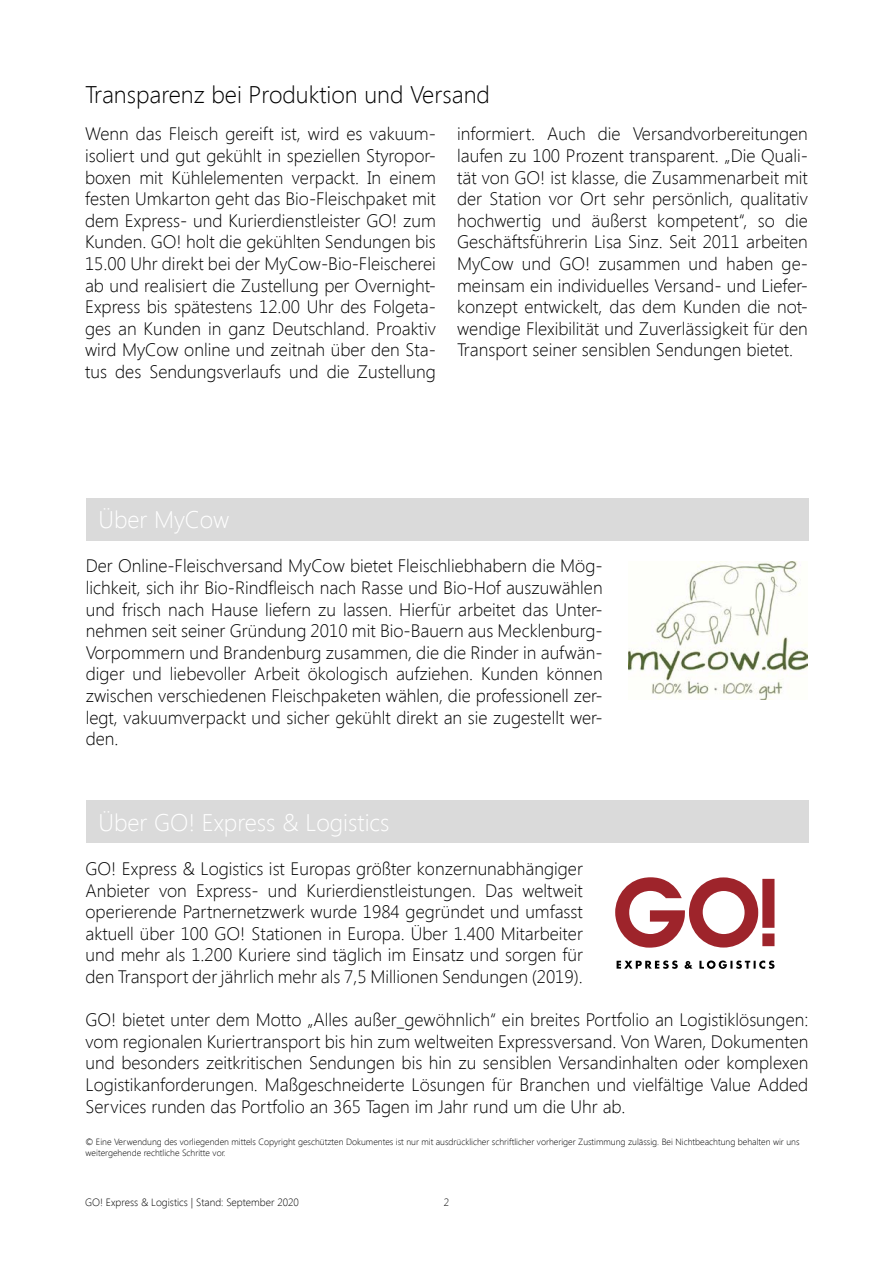
<style>
.page{position:relative;width:893px;height:1263px;background:#fff}
.page>*{position:absolute;margin:0;border:0;box-sizing:border-box;transform-origin:0 0}
.t1{font:300 24px "Segoe UI";color:#000}
.t2{font:300 24px "Segoe UI";color:#fff}
.t3{font:300 18px/21.6px "Segoe UI";color:#000;text-align:justify}
.t4{font:300 10.5px "Segoe UI";color:#000}
.t5{font:300 9px/10.8px "Segoe UI";color:#000}
</style>
<div class="page">
<div style="left:86px;top:498px;width:723px;height:43px;background:#dadada"></div>
<div style="left:86px;top:800px;width:723px;height:43px;background:#dadada"></div>
<svg style="left:615px;top:877px;width:159px;height:71px"></svg>
<svg style="left:617px;top:960px;width:157px;height:9px"></svg>
<img style="left:628px;top:562px;width:180px;height:138px">
<h1 class="t1" style="left:85px;top:77px;width:406px">Transparenz bei Produktion und Versand</h1>
<p class="t3" style="left:85px;top:123px;width:352px">Wenn das Fleisch gereift ist, wird es vakuum&shy;isoliert und gut gekühlt in speziellen Styropor&shy;boxen mit Kühlelementen verpackt. In einem festen Umkarton geht das Bio-Fleischpaket mit dem Express- und Kurierdienstleister GO! zum Kunden. GO! holt die gekühlten Sendungen bis 15.00 Uhr direkt bei der MyCow-Bio-Fleischerei ab und realisiert die Zustellung per Overnight-Express bis spätestens 12.00 Uhr des Folgeta&shy;ges an Kunden in ganz Deutschland. Proaktiv wird MyCow online und zeitnah über den Sta&shy;tus des Sendungsverlaufs und die Zustellung</p>
<p class="t3" style="left:457px;top:123px;width:352px">informiert. Auch die Versandvorbereitungen laufen zu 100 Prozent transparent. „Die Quali&shy;tät von GO! ist klasse, die Zusammenarbeit mit der Station vor Ort sehr persönlich, qualitativ hochwertig und äußerst kompetent“, so die Geschäftsführerin Lisa Sinz. Seit 2011 arbeiten MyCow und GO! zusammen und haben ge&shy;meinsam ein individuelles Versand- und Liefer&shy;konzept entwickelt, das dem Kunden die not&shy;wendige Flexibilität und Zuverlässigkeit für den Transport seiner sensiblen Sendungen bietet.</p>
<h1 class="t2" style="left:98px;top:503px;width:133px">Über MyCow</h1>
<p class="t3" style="left:86px;top:555px;width:518px">Der Online-Fleischversand MyCow bietet Fleischliebhabern die Mög&shy;lichkeit, sich ihr Bio-Rindfleisch nach Rasse und Bio-Hof auszuwählen und frisch nach Hause liefern zu lassen. Hierfür arbeitet das Unter&shy;nehmen seit seiner Gründung 2010 mit Bio-Bauern aus Mecklenburg-Vorpommern und Brandenburg zusammen, die die Rinder in aufwän&shy;diger und liebevoller Arbeit ökologisch aufziehen. Kunden können zwischen verschiedenen Fleischpaketen wählen, die professionell zer&shy;legt, vakuumverpackt und sicher gekühlt direkt an sie zugestellt wer&shy;den.</p>
<h1 class="t2" style="left:98px;top:806px;width:293px">Über GO! Express &amp; Logistics</h1>
<p class="t3" style="left:86px;top:857px;width:499px">GO! Express &amp; Logistics ist Europas größter konzernunabhängiger Anbieter von Express- und Kurierdienstleistungen. Das weltweit operierende Partnernetzwerk wurde 1984 gegründet und umfasst aktuell über 100 GO! Stationen in Europa. Über 1.400 Mitarbeiter und mehr als 1.200 Kuriere sind täglich im Einsatz und sorgen für den Transport der jährlich mehr als 7,5 Millionen Sendungen (2019).</p>
<p class="t3" style="left:86px;top:1008px;width:724px">GO! bietet unter dem Motto „Alles außer_gewöhnlich“ ein breites Portfolio an Logistiklösungen: vom regionalen Kuriertransport bis hin zum weltweiten Expressversand. Von Waren, Dokumenten und besonders zeitkritischen Sendungen bis hin zu sensiblen Versandinhalten oder komplexen Logistikanforderungen. Maßgeschneiderte Lösungen für Branchen und vielfältige Value Added Services runden das Portfolio an 365 Tagen im Jahr rund um die Uhr ab.</p>
<p class="t5" style="left:86px;top:1136px;width:715px">© Eine Verwendung des vorliegenden mittels Copyright geschützten Dokumentes ist nur mit ausdrücklicher schriftlicher vorheriger Zustimmung zulässig. Bei Nichtbeachtung behalten wir uns weitergehende rechtliche Schritte vor.</p>
<p class="t4" style="left:85px;top:1195px;width:215px">GO! Express &amp; Logistics | Stand: September 2020</p>
<p class="t4" style="left:444px;top:1195px;width:7px">2</p>
</div>
